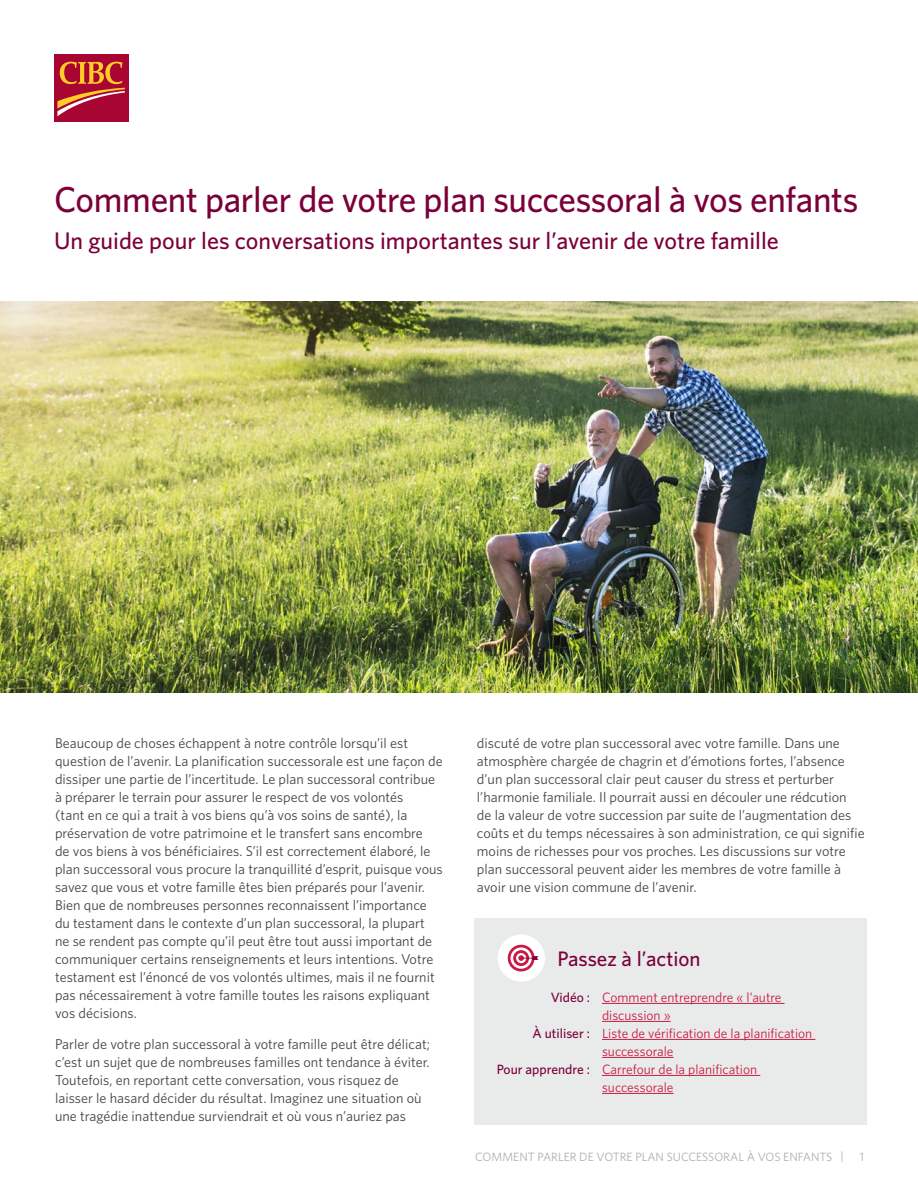
<style>
.page{position:relative;width:918px;height:1188px;background:#fff}
.page>*{position:absolute;margin:0;border:0;box-sizing:border-box;transform-origin:0 0}
.Header_H1{font:500 36px "Whitney";letter-spacing:-.01em;color:#7b003a}
.Subheader_H2{font:500 24px "Whitney";color:#7b003a}
.Subheader_H2-2{font:500 21px "Whitney";color:#7b003a}
.Body_P{font:14.25px/18px "Whitney";color:#434444}
.Subheader_H3{font:13.5px/18px "Whitney";color:#cb1944}
.t1{font:12px "Whitney";color:#acaeb1}
.s1{font-weight:500;color:#7b003a}
</style>
<div class="page">
<div style="left:54px;top:54px;width:74px;height:67px;background:#a90533"></div>
<svg style="left:57px;top:62px;width:68px;height:54px"></svg>
<img style="left:0;top:302px;width:918px;height:391px">
<div style="left:474px;top:918px;width:393px;height:207px;background:#e9ebea"></div>
<div style="left:498px;top:934px;width:47px;height:48px;background:#fff;border-radius:50%"></div>
<svg style="left:508px;top:945px;width:27px;height:26px"></svg>
<svg style="left:511px;top:947px;width:21px;height:22px"></svg>
<svg style="left:513px;top:950px;width:16px;height:16px"></svg>
<svg style="left:516px;top:953px;width:10px;height:10px"></svg>
<svg style="left:518px;top:955px;width:21px;height:6px"></svg>
<hr style="left:602px;top:1003px;width:183px;height:1px;background:#cb1944">
<hr style="left:602px;top:1021px;width:69px;height:1px;background:#cb1944">
<hr style="left:602px;top:1039px;width:213px;height:1px;background:#cb1944">
<hr style="left:602px;top:1057px;width:72px;height:1px;background:#cb1944">
<hr style="left:602px;top:1075px;width:158px;height:1px;background:#cb1944">
<hr style="left:602px;top:1093px;width:72px;height:1px;background:#cb1944">
<h1 class="Header_H1" style="left:54px;top:175px;width:806px">Comment parler de votre plan successoral à vos enfants</h1>
<h2 class="Subheader_H2" style="left:54px;top:225px;width:726px">Un guide pour les conversations importantes sur l’avenir de votre famille</h2>
<p class="Body_P" style="left:55px;top:734px;width:389px">Beaucoup de choses échappent à notre contrôle lorsqu’il est question de l’avenir. La planification successorale est une façon de dissiper une partie de l’incertitude. Le plan successoral contribue à préparer le terrain pour assurer le respect de vos volontés<br>(tant en ce qui a trait à vos biens qu’à vos soins de santé), la préservation de votre patrimoine et le transfert sans encombre<br>de vos biens à vos bénéficiaires. S’il est correctement élaboré, le plan successoral vous procure la tranquillité d’esprit, puisque vous savez que vous et votre famille êtes bien préparés pour l’avenir.<br>Bien que de nombreuses personnes reconnaissent l’importance du testament dans le contexte d’un plan successoral, la plupart<br>ne se rendent pas compte qu’il peut être tout aussi important de communiquer certains renseignements et leurs intentions. Votre testament est l’énoncé de vos volontés ultimes, mais il ne fournit pas nécessairement à votre famille toutes les raisons expliquant vos décisions.</p>
<p class="Body_P" style="left:55px;top:1035px;width:376px">Parler de votre plan successoral à votre famille peut être délicat; c’est un sujet que de nombreuses familles ont tendance à éviter.<br>Toutefois, en reportant cette conversation, vous risquez de laisser le hasard décider du résultat. Imaginez une situation où une tragédie inattendue surviendrait et où vous n’auriez pas</p>
<p class="Body_P" style="left:477px;top:734px;width:389px">discuté de votre plan successoral avec votre famille. Dans une atmosphère chargée de chagrin et d’émotions fortes, l’absence d’un plan successoral clair peut causer du stress et perturber l’harmonie familiale. Il pourrait aussi en découler une rédcution<br>de la valeur de votre succession par suite de l’augmentation des coûts et du temps nécessaires à son administration, ce qui signifie moins de richesses pour vos proches. Les discussions sur votre plan successoral peuvent aider les membres de votre famille à avoir une vision commune de l’avenir.</p>
<h2 class="Subheader_H2-2" style="left:557px;top:945px;width:145px">Passez à l’action</h2>
<h3 class="Subheader_H3" style="left:602px;top:988px;width:181px;text-indent:-51px"><span class="s1">Vidéo :</span> Comment entreprendre « l’autre discussion »</h3>
<h3 class="Subheader_H3" style="left:602px;top:1024px;width:212px;text-indent:-69px"><span class="s1">À utiliser :</span> Liste de vérification de la planification successorale</h3>
<h3 class="Subheader_H3" style="left:602px;top:1060px;width:157px;text-indent:-105px"><span class="s1">Pour apprendre :</span> Carrefour de la planification successorale</h3>
<p class="t1" style="left:475px;top:1149px;width:370px">COMMENT PARLER DE VOTRE PLAN SUCCESSORAL À VOS ENFANTS |</p>
<p class="t1" style="left:860px;top:1149px;width:6px">1</p>
</div>
